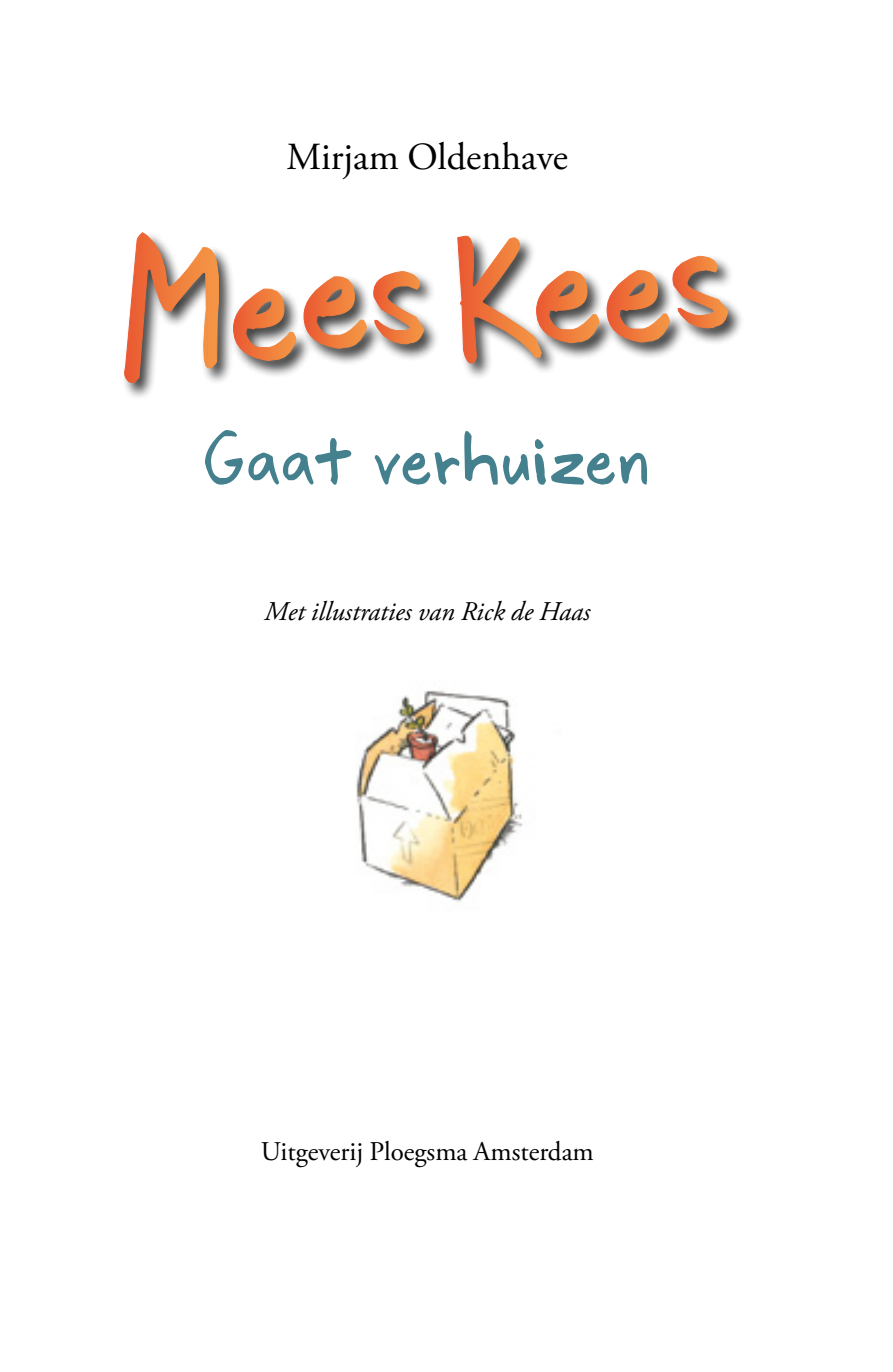
<style>
.page{position:relative;width:893px;height:1372px;background:#fff}
.page>*{position:absolute;margin:0;border:0;box-sizing:border-box;transform-origin:0 0}
.kop{font:81px "MK Arenzi";letter-spacing:.02em;color:#44808d}
.plat_ni{font:38.25px "Adobe Garamond Pro";color:#000}
.plat_ni-2{font:italic 27px "Adobe Garamond Pro";color:#000}
.plat_ni-3{font:27px "Adobe Garamond Pro";color:#000}
</style>
<div class="page">
<img style="left:356px;top:690px;width:167px;height:212px">
<div style="left:122px;top:230px;width:623px;height:170px;background:#000;opacity:.75"></div>
<svg style="left:123px;top:232px;width:98px;height:151px"></svg>
<svg style="left:233px;top:288px;width:64px;height:73px"></svg>
<svg style="left:303px;top:276px;width:64px;height:73px;background:#d49777"></svg>
<svg style="left:373px;top:271px;width:52px;height:73px;background:#d99e80"></svg>
<svg style="left:457px;top:235px;width:143px;height:128px"></svg>
<svg style="left:606px;top:256px;width:122px;height:87px"></svg>
<p class="plat_ni" style="left:287px;top:134px;width:283px">Mirjam Oldenhave</p>
<p class="kop" style="left:205px;top:413px;width:446px">Gaat verhuizen</p>
<p class="plat_ni-2" style="left:265px;top:595px;width:327px">Met illustraties van Rick de Haas</p>
<p class="plat_ni-3" style="left:261px;top:1135px;width:335px">Uitgeverij Ploegsma Amsterdam</p>
</div>
